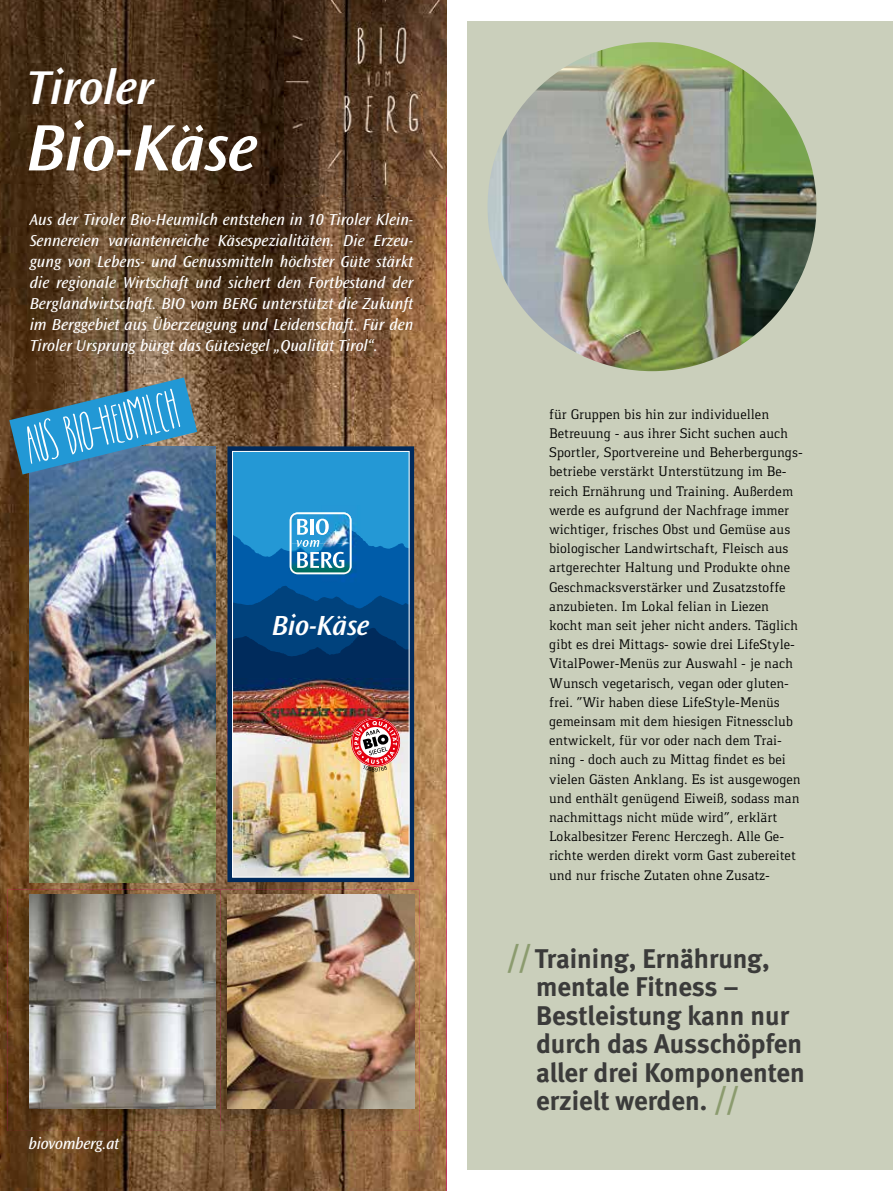
<style>
.page{position:relative;width:893px;height:1191px;background:#fff}
.page>*{position:absolute;margin:0;border:0;box-sizing:border-box;transform-origin:0 0}
.t1{font:italic 600 68.25px "Ocean Sans Std";letter-spacing:-.01em;color:#fff}
.t2{font:italic 600 49.35px "Ocean Sans Std";letter-spacing:-.01em;color:#fff}
.t3{font:46.2px "In The Know";color:#fff}
.t4{font:italic 600 28.8px "Ocean Sans Std";letter-spacing:-.01em;color:#fff}
.t5{font:27px/28.5px "Meta Bold LF";color:#3b3b3a}
.t6{font:italic 16.5px/21px "Ocean Sans Std";color:#fff;text-align:justify}
.t7{font:14.4px/19.2px "Gaspar";color:#000}
.s1{font-size:31.5px;color:#8b9b6e}
</style>
<div class="page">
<img style="left:0;top:0;width:446px;height:1191px">
<img style="left:7px;top:889px;width:198px;height:242px">
<img style="left:30px;top:894px;width:175px;height:214px">
<img style="left:221px;top:889px;width:198px;height:242px">
<img style="left:205px;top:889px;width:16px;height:242px">
<img style="left:227px;top:894px;width:187px;height:214px">
<svg style="left:225px;top:444px;width:191px;height:440px;background:#313f54"></svg>
<img style="left:232px;top:451px;width:178px;height:427px">
<img style="left:348px;top:715px;width:55px;height:56px">
<img style="left:30px;top:446px;width:186px;height:436px">
<svg style="left:9px;top:377px;width:188px;height:97px;background:#3f7d9d"></svg>
<img style="left:285px;top:0;width:161px;height:197px">
<div style="left:468px;top:21px;width:425px;height:1148px;background:#cacfbb"></div>
<img style="left:487px;top:42px;width:329px;height:329px;border-radius:164px">
<h2 class="t2" style="left:26px;top:60px;width:129px">Tiroler</h2>
<h1 class="t1" style="left:26px;top:110px;width:232px">Bio-Käse</h1>
<p class="t6" style="left:30px;top:209px;width:385px">Aus der Tiroler Bio-Heumilch entstehen in 10 Tiroler Klein-Sennereien variantenreiche Käsespezialitäten. Die Erzeu&shy;gung von Lebens- und Genussmitteln höchster Güte stärkt die regionale Wirtschaft und sichert den Fortbestand der Berglandwirtschaft. BIO vom BERG unterstützt die Zukunft im Berggebiet aus Überzeugung und Leidenschaft. Für den Tiroler Ursprung bürgt das Gütesiegel „Qualität Tirol“.</p>
<h3 class="t3" style="left:20px;top:424px;width:158px;rotate:-14deg">AUS BIO HEUMILCH</h3>
<h3 class="t4" style="left:272px;top:610px;width:99px">Bio-Käse</h3>
<p class="t6" style="left:29px;top:1133px;width:92px">biovomberg.at</p>
<p class="t7" style="left:549px;top:404px;width:255px">für Gruppen bis hin zur individuellen Betreuung – aus ihrer Sicht suchen auch Sportler, Sportvereine und Beherbergungs&shy;betriebe verstärkt Unterstützung im Be&shy;reich Ernährung und Training. Außerdem werde es aufgrund der Nachfrage immer wichtiger, frisches Obst und Gemüse aus biologischer Landwirtschaft, Fleisch aus artgerechter Haltung und Produkte ohne Geschmacksverstärker und Zusatzstoffe anzubieten. Im Lokal felian in Liezen kocht man seit jeher nicht anders. Täglich gibt es drei Mittags- sowie drei LifeStyle-VitalPower-Menüs zur Auswahl – je nach Wunsch vegetarisch, vegan oder gluten&shy;frei. "Wir haben diese LifeStyle-Menüs gemeinsam mit dem hiesigen Fitnessclub entwickelt, für vor oder nach dem Trai&shy;ning – doch auch zu Mittag findet es bei vielen Gästen Anklang. Es ist ausgewogen und enthält genügend Eiweiß, sodass man nachmittags nicht müde wird“, erklärt Lokalbesitzer Ferenc Herczegh. Alle Ge&shy;richte werden direkt vorm Gast zubereitet und nur frische Zutaten ohne Zusatz-</p>
<h3 class="t5" style="left:536px;top:943px;width:270px;text-indent:-30px"><span class="s1">//</span>Training, Ernährung, mentale Fitness –<br>Bestleistung kann nur durch das Ausschöpfen aller drei Komponenten erzielt werden. <span class="s1">//</span></h3>
</div>
